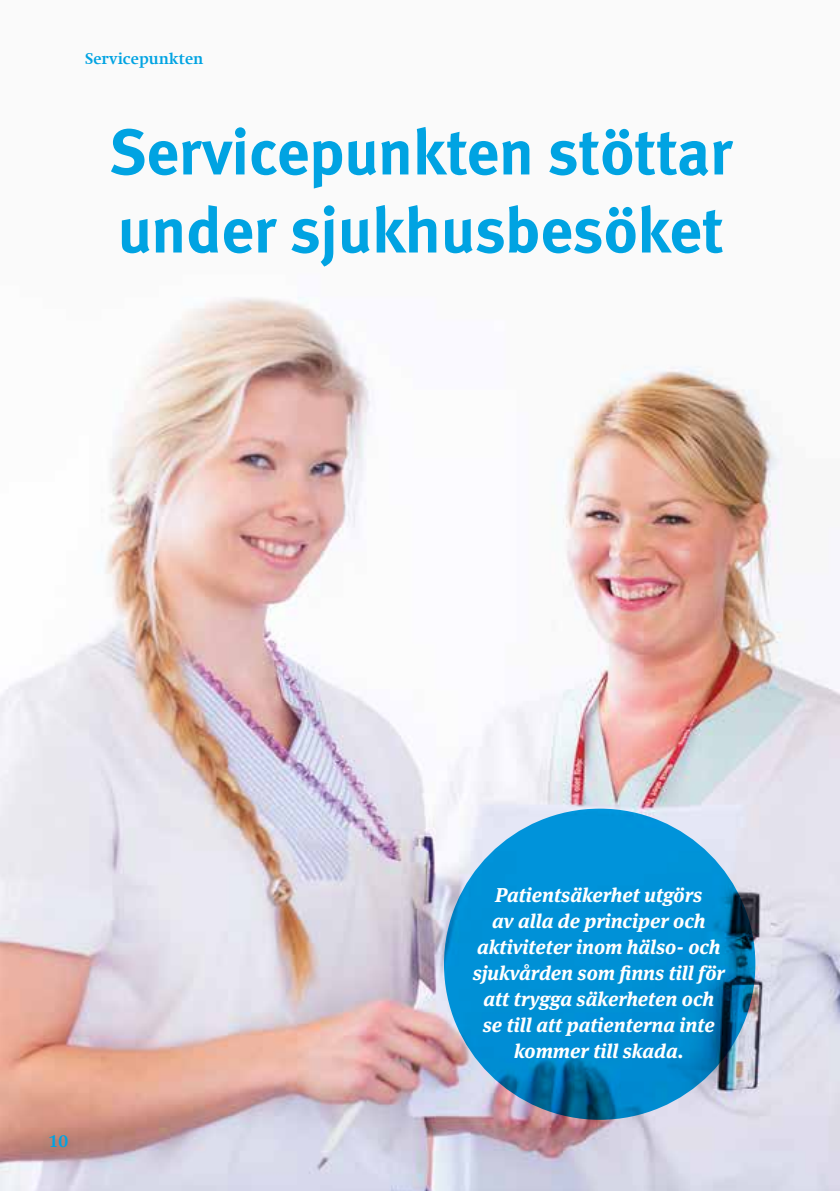
<style>
.page{position:relative;width:840px;height:1191px;background:#fff}
.page>*{position:absolute;margin:0;border:0;box-sizing:border-box;transform-origin:0 0}
.t1{font:700 64px/78px "Meta Pro";letter-spacing:-.01em;color:#00a3e2}
.t2{font:italic 700 20px/26px "Meta Serif OT";color:#fff;text-align:center}
.t3{font:700 18px "Swift Com";color:#00a3e2}
.t4{font:700 16px "Swift Com";color:#00a3e2}
</style>
<div class="page">
<img style="left:0;top:297px;width:839px;height:894px">
<svg style="left:443px;top:808px;width:312px;height:311px;background:#0189cc"></svg>
<p class="t4" style="left:85px;top:49px;width:120px">Servicepunkten</p>
<h1 class="t1" style="left:109px;top:115px;width:625px">Servicepunkten stöttar under sjukhusbesöket</h1>
<p class="t3" style="left:49px;top:1130px;width:21px">10</p>
<p class="t2" style="left:472px;top:882px;width:253px">Patientsäkerhet utgörs<br>av alla de principer och aktiviteter inom hälso- och sjukvården som finns till för att trygga säkerheten och se till att patienterna inte kommer till skada.</p>
</div>
